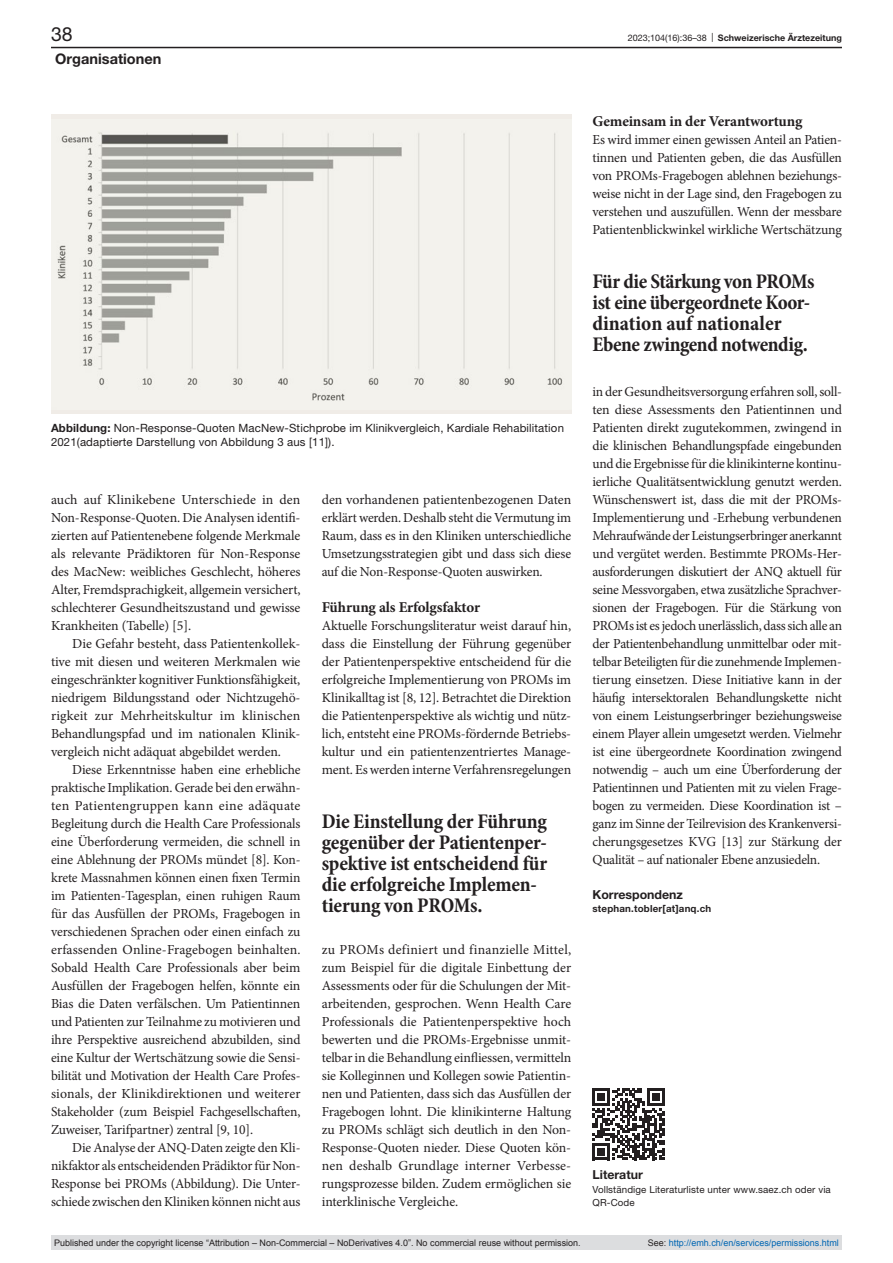
<style>
.page{position:relative;width:893px;height:1263px;background:#fff}
.page>*{position:absolute;margin:0;border:0;box-sizing:border-box;transform-origin:0 0}
.quote{font:700 condensed 21px/21px "Minion Pro";letter-spacing:-.015em;color:#231f20}
.t1{font:19.5px "Helvetica Neue LT Pro";color:#231f20}
.head2{font:700 15px "Minion Pro";letter-spacing:-.01em;color:#231f20}
.t2{font:700 14.55px "Helvetica Neue LT Pro";color:#231f20}
.paragraph{font:13.8px/18px "Minion Pro";letter-spacing:-.015em;color:#231f20;text-align:justify}
.paragraph-indent{font:13.8px/18px "Minion Pro";letter-spacing:-.01em;color:#231f20;text-align:justify}
.correspondence-head{font:700 12.3px "Helvetica Neue LT Pro";color:#231f20}
.online-ref-head{font:700 12.3px "Helvetica Neue LT Pro";color:#231f20}
.figure-caption{font:11.4px/14.2px "Helvetica Neue LT Pro";letter-spacing:.01em;color:#231f20}
.online-ref{font:9.75px/13.5px "Helvetica Neue LT Pro";letter-spacing:.01em;color:#231f20}
.correspondence-e-mai{font:700 9.75px "Helvetica Neue LT Pro";letter-spacing:.02em;color:#231f20}
.t3{font:9px "Arial";color:#231f20}
.t4{font:9px "Arial";color:#0066b3}
.t5{font:700 9px "Helvetica Neue LT Pro";color:#231f20}
.s1{font-weight:400}
.s2{font-weight:700}
.s3{color:#231f20}
</style>
<div class="page">
<svg style="left:592px;top:1088px;width:72px;height:72px"></svg>
<div style="left:51px;top:115px;width:520px;height:299px;background:#f0ece7"></div>
<img style="left:57px;top:132px;width:505px;height:269px">
<hr style="left:51px;top:47px;width:791px;height:1px;background:#231f20">
<div style="left:51px;top:1235px;width:791px;height:15px;background:#dcdddf"></div>
<h2 class="t1" style="left:51px;top:22px;width:23px">38</h2>
<p class="t5" style="left:628px;top:32px;width:216px"><span class="s1">2023;104(16):36–38 |</span> Schweizerische Ärztezeitung</p>
<p class="t2" style="left:55px;top:49px;width:108px">Organisationen</p>
<p class="figure-caption" style="left:51px;top:421px;width:514px"><span class="s2">Abbildung:</span> Non-Response-Quoten MacNew-Stichprobe im Klinikvergleich, Kardiale Rehabilitation<br>2021(adaptierte Darstellung von Abbildung 3 aus [11]).</p>
<p class="paragraph" style="left:51px;top:491px;width:251px">auch auf Klinikebene Unterschiede in den Non-Response-Quoten. Die Analysen identifi&shy;zierten auf Patientenebene folgende Merkmale als relevante Prädiktoren für Non-Response des MacNew: weibliches Geschlecht, höheres Alter, Fremdsprachigkeit, allgemein versichert, schlechterer Gesundheitszustand und gewisse Krankheiten (Tabelle) [5].</p>
<p class="paragraph-indent" style="left:51px;top:635px;width:251px;text-indent:21px">Die Gefahr besteht, dass Patientenkollek&shy;tive mit diesen und weiteren Merkmalen wie eingeschränkter kognitiver Funktionsfähigkeit, niedrigem Bildungsstand oder Nichtzugehö&shy;rigkeit zur Mehrheitskultur im klinischen Behandlungspfad und im nationalen Klinik&shy;vergleich nicht adäquat abgebildet werden.</p>
<p class="paragraph-indent" style="left:51px;top:761px;width:251px;text-indent:21px">Diese Erkenntnisse haben eine erhebliche praktische Implikation. Gerade bei den erwähn&shy;ten Patientengruppen kann eine adäquate Begleitung durch die Health Care Professionals eine Überforderung vermeiden, die schnell in eine Ablehnung der PROMs mündet [8]. Kon&shy;krete Massnahmen können einen fixen Termin im Patienten-Tagesplan, einen ruhigen Raum für das Ausfüllen der PROMs, Fragebogen in verschiedenen Sprachen oder einen einfach zu erfassenden Online-Fragebogen beinhalten.<br>Sobald Health Care Professionals aber beim Ausfüllen der Fragebogen helfen, könnte ein Bias die Daten verfälschen. Um Patientinnen und Patienten zur Teilnahme zu motivieren und ihre Perspektive ausreichend abzubilden, sind eine Kultur der Wertschätzung sowie die Sensi&shy;bilität und Motivation der Health Care Profes&shy;sionals, der Klinikdirektionen und weiterer Stakeholder (zum Beispiel Fachgesellschaften, Zuweiser, Tarifpartner) zentral [9, 10].</p>
<p class="paragraph-indent" style="left:51px;top:1139px;width:251px;text-indent:21px">Die Analyse der ANQ-Daten zeigte den Kli&shy;nikfaktor als entscheidenden Prädiktor für Non-Response bei PROMs (Abbildung). Die Unter&shy;schiede zwischen den Kliniken können nicht aus</p>
<p class="paragraph-indent" style="left:322px;top:491px;width:251px">den vorhandenen patientenbezogenen Daten erklärt werden. Deshalb steht die Vermutung im Raum, dass es in den Kliniken unterschiedliche Umsetzungsstrategien gibt und dass sich diese auf die Non-Response-Quoten auswirken.</p>
<p class="head2" style="left:322px;top:597px;width:160px">Führung als Erfolgsfaktor</p>
<p class="paragraph" style="left:322px;top:617px;width:251px">Aktuelle Forschungsliteratur weist darauf hin, dass die Einstellung der Führung gegenüber der Patientenperspektive entscheidend für die erfolgreiche Implementierung von PROMs im Klinikalltag ist [8, 12]. Betrachtet die Direktion die Patientenperspektive als wichtig und nütz&shy;lich, entsteht eine PROMs-fördernde Betriebs&shy;kultur und ein patientenzentriertes Manage&shy;ment. Es werden interne Verfahrensregelungen</p>
<p class="quote" style="left:322px;top:812px;width:227px">Die Einstellung der Führung gegenüber der Patientenper&shy;spektive ist entscheidend für die erfolgreiche Implemen&shy;tierung von PROMs.</p>
<p class="paragraph" style="left:322px;top:941px;width:251px">zu PROMs definiert und finanzielle Mittel, zum Beispiel für die digitale Einbettung der Assessments oder für die Schulungen der Mit&shy;arbeitenden, gesprochen. Wenn Health Care Professionals die Patientenperspektive hoch bewerten und die PROMs-Ergebnisse unmit&shy;telbar in die Behandlung einfliessen, vermitteln sie Kolleginnen und Kollegen sowie Patientin&shy;nen und Patienten, dass sich das Ausfüllen der Fragebogen lohnt. Die klinikinterne Haltung zu PROMs schlägt sich deutlich in den Non-Response-Quoten nieder. Diese Quoten kön&shy;nen deshalb Grundlage interner Verbesse&shy;rungsprozesse bilden. Zudem ermöglichen sie interklinische Vergleiche.</p>
<p class="head2" style="left:592px;top:111px;width:211px">Gemeinsam in der Verantwortung</p>
<p class="paragraph" style="left:592px;top:131px;width:251px">Es wird immer einen gewissen Anteil an Patien&shy;tinnen und Patienten geben, die das Ausfüllen von PROMs-Fragebogen ablehnen beziehungs&shy;weise nicht in der Lage sind, den Fragebogen zu verstehen und auszufüllen. Wenn der messbare Patientenblickwinkel wirkliche Wertschätzung</p>
<p class="quote" style="left:592px;top:272px;width:224px">Für die Stärkung von PROMs ist eine übergeordnete Koor&shy;dination auf nationaler<br>Ebene zwingend notwendig.</p>
<p class="paragraph" style="left:592px;top:383px;width:251px">in der Gesundheitsversorgung erfahren soll, soll&shy;ten diese Assessments den Patientinnen und Patienten direkt zugutekommen, zwingend in die klinischen Behandlungspfade eingebunden und die Ergebnisse für die klinikinterne kontinu&shy;ierliche Qualitätsentwicklung genutzt werden.<br>Wünschenswert ist, dass die mit der PROMs-Implementierung und -Erhebung verbundenen Mehraufwände der Leistungserbringer anerkannt und vergütet werden. Bestimmte PROMs-Her&shy;ausforderungen diskutiert der ANQ aktuell für seine Messvorgaben, etwa zusätzliche Sprachver&shy;sionen der Fragebogen. Für die Stärkung von PROMs ist es jedoch unerlässlich, dass sich alle an der Patientenbehandlung unmittelbar oder mit&shy;telbar Beteiligten für die zunehmende Implemen&shy;tierung einsetzen. Diese Initiative kann in der häufig intersektoralen Behandlungskette nicht von einem Leistungserbringer beziehungsweise einem Player allein umgesetzt werden. Vielmehr ist eine übergeordnete Koordination zwingend notwendig – auch um eine Überforderung der Patientinnen und Patienten mit zu vielen Frage&shy;bogen zu vermeiden. Diese Koordination ist – ganz im Sinne der Teilrevision des Krankenversi&shy;cherungsgesetzes KVG [13] zur Stärkung der Qualität – auf nationaler Ebene anzusiedeln.</p>
<p class="correspondence-head" style="left:592px;top:886px;width:92px">Korrespondenz</p>
<p class="correspondence-e-mai" style="left:592px;top:902px;width:120px">stephan.tobler[at]anq.ch</p>
<p class="online-ref-head" style="left:592px;top:1167px;width:52px">Literatur</p>
<p class="online-ref" style="left:592px;top:1182px;width:240px">Vollständige Literaturliste unter www.saez.ch oder via<br>QR-Code</p>
<p class="t3" style="left:54px;top:1237px;width:528px">Published under the copyright license “Attribution – Non-Commercial – NoDerivatives 4.0”. No commercial reuse without permission.</p>
<p class="t4" style="left:648px;top:1237px;width:193px"><span class="s3">See:</span> http://emh.ch/en/services/permissions.html</p>
</div>
